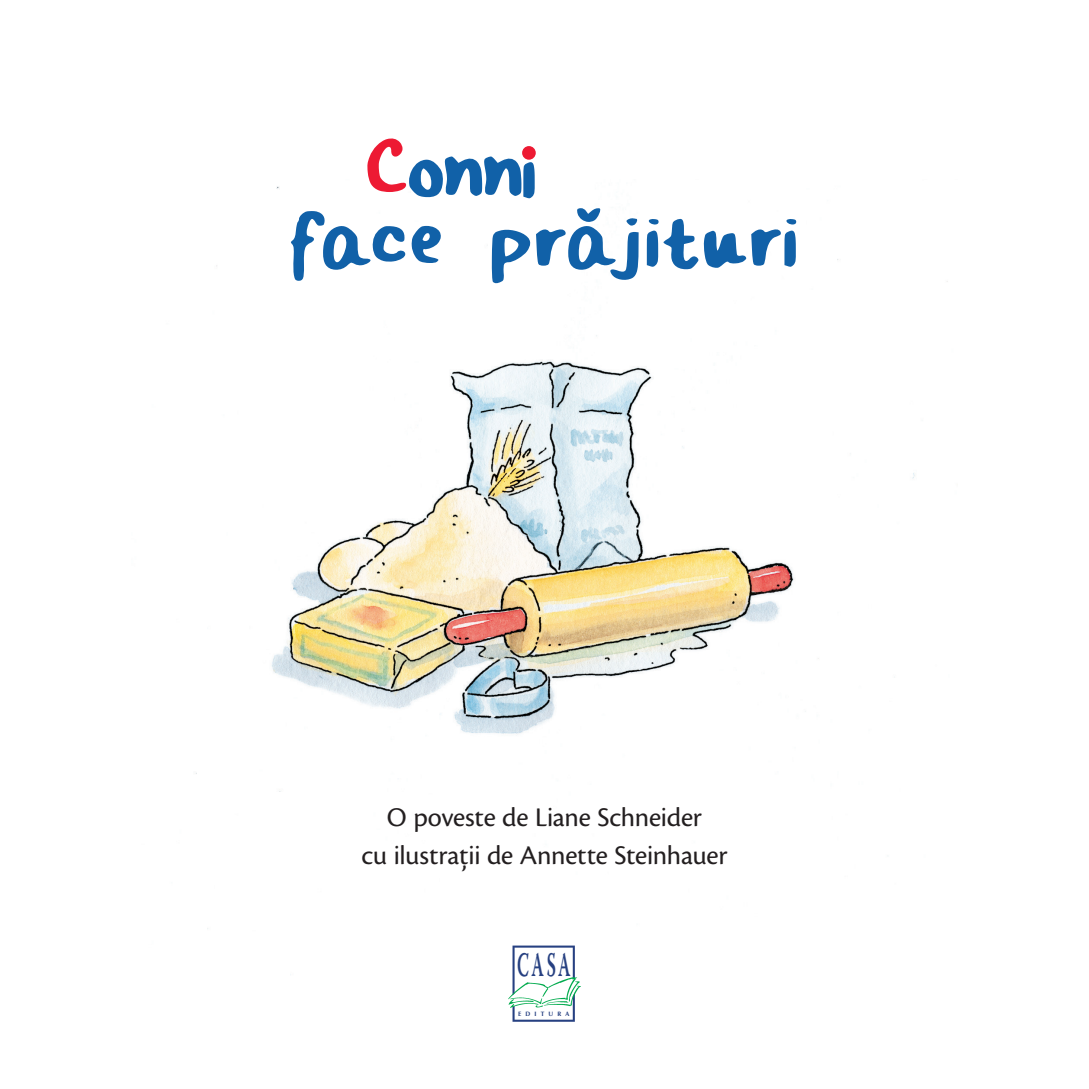
<style>
.page{position:relative;width:1089px;height:1089px;background:#fff}
.page>*{position:absolute;margin:0;border:0;box-sizing:border-box;transform-origin:0 0}
.t1{font:96px/68.4px "good";letter-spacing:.01em;color:#1161a8}
.t2{font:600 34.2px "Warnock Pro";color:#264081;scale:.5 1}
.t3{font:28px/38.4px "Cronos Pro";letter-spacing:-.01em;color:#231f20;text-align:center}
.t4{font:700 6.4px "Zapf Humanist 601 PFL";letter-spacing:.65em;color:#264081}
.s1{font-size:104px;color:#ed1a33}
</style>
<div class="page">
<img style="left:196px;top:186px;width:752px;height:789px">
<div style="left:522px;top:146px;width:14px;height:14px;background:#ed1a33;border-radius:50%"></div>
<svg style="left:577px;top:208px;width:25px;height:14px"></svg>
<svg style="left:512px;top:945px;width:63px;height:76px"></svg>
<img style="left:508px;top:977px;width:72px;height:30px">
<h1 class="t1" style="left:290px;top:143px;width:508px;text-indent:76px"><span class="s1">C</span>onni<br>face prajituri</h1>
<p class="t3" style="left:361px;top:798px;width:368px">O poveste de Liane Schneider<br>cu ilustrații de Annette Steinhauer</p>
<p class="t2" style="left:517px;top:943px;width:109px">CASA</p>
<p class="t4" style="left:518px;top:1009px;width:53px">EDITURA</p>
</div>
